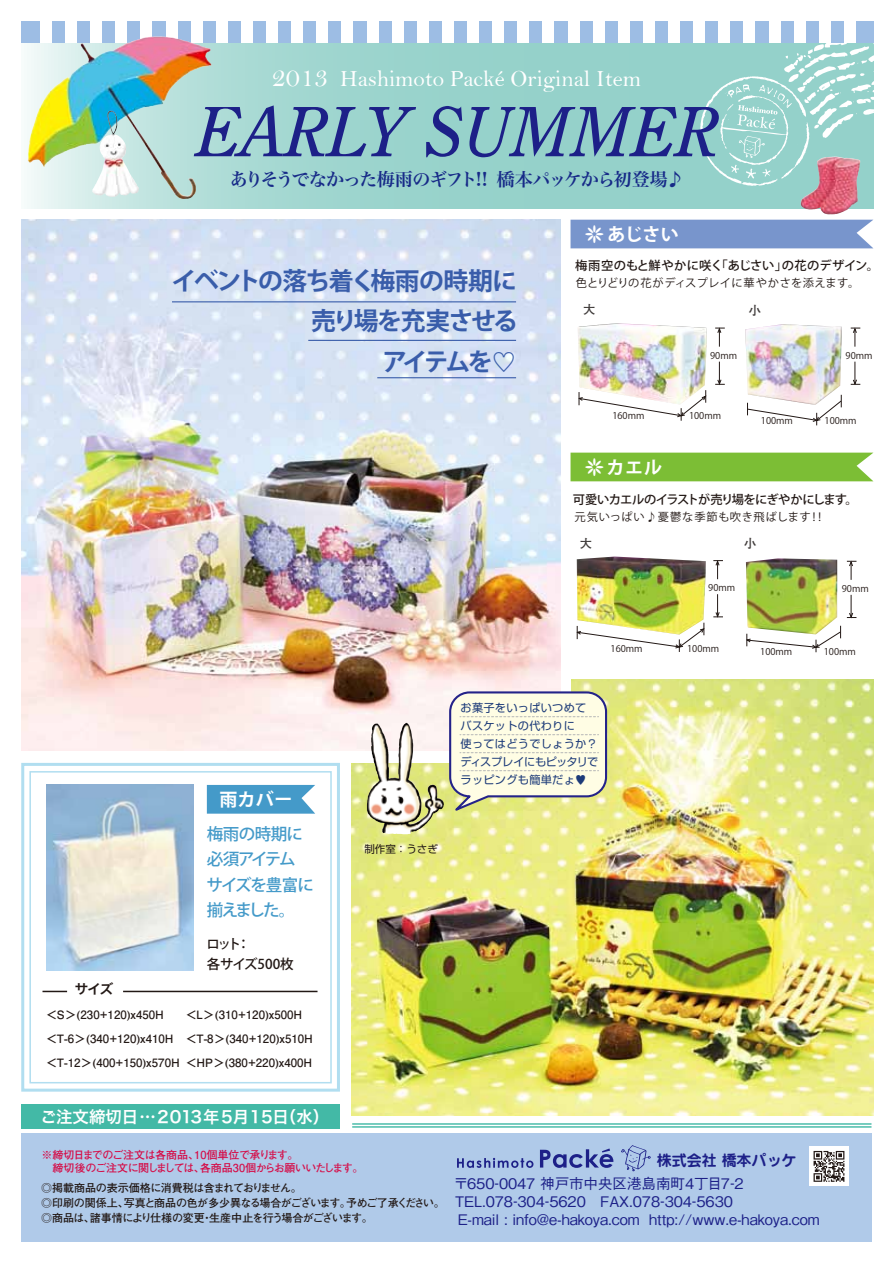
<style>
.page{position:relative;width:893px;height:1263px;background:#fff}
.page>*{position:absolute;margin:0;border:0;box-sizing:border-box;transform-origin:0 0}
.t1{font:italic 67.8px "Century Old Style";color:#1d2088}
.t2{font:700 24.75px/40.3px "Koz Go Pro";letter-spacing:-.09em;color:#395daa;text-align:right}
.t3{font:23.25px "Bell";color:#fff}
.t4{font:18px "Hira Min Pro W6";letter-spacing:-.065em;color:#172a88}
.t5{font:700 18px "Koz Go Pro";letter-spacing:.015em;color:#fff}
.t6{font:500 16.5px/25.5px "Koz Go Pro";letter-spacing:-.08em;color:#449ac9}
.t7{font:16.35px "Hira Kaku Pro W6";color:#fff}
.t8{font:700 15px "Jun 501 Pro";color:#1d2088}
.t9{font:500 14.55px/17.9px "Gothic BBB Pro";letter-spacing:-.005em;color:#1d2088}
.t10{font:500 13.5px/19.5px "Koz Go Pr 6 N";letter-spacing:-.02em;color:#221815}
.t11{font:13.5px "Hira Kaku Pro W6";color:#221815}
.t12{font:500 12.3px "Koz Go Pro";letter-spacing:.005em;color:#221815}
.t13{font:500 12.3px "Koz Go Pro";letter-spacing:-.06em;color:#221815}
.t14{font:700 12.3px "Futo Go B101 Pro";color:#3e3a39}
.t15{font:700 11.55px "Futo Go B101 Pro";color:#221815}
.t16{font:11.25px "Koz Go Pro";letter-spacing:.04em;color:#221815}
.t17{font:11.25px "Koz Go Pro";letter-spacing:.06em;color:#221815}
.t18{font:700 11.1px/15px "Futo Go B101 Pro";letter-spacing:-.055em;color:#221815}
.t19{font:700 11.1px/12.8px "Futo Go B101 Pro";letter-spacing:-.055em;color:#d50d48}
.t20{font:11.1px/18.1px "Shin Go";letter-spacing:.025em;color:#1d3b79}
.t21{font:10.5px "Shin Go";color:#221815}
.t22{font:9.3px "Koz Go Pro";color:#221815}
.s1{font-size:28.35px}
</style>
<div class="page">
<img style="left:352px;top:680px;width:521px;height:435px">
<div style="left:336px;top:631px;width:235px;height:132px;background:#fff"></div>
<img style="left:21px;top:219px;width:539px;height:532px">
<div style="left:21px;top:1133px;width:851px;height:108px;background:#b0cae9"></div>
<div style="left:809px;top:1147px;width:40px;height:39px;background:#fff"></div>
<svg style="left:813px;top:1151px;width:31px;height:31px"></svg>
<hr style="left:352px;top:1126px;width:519px;height:2px;background:#43b9a6">
<div style="left:21px;top:1103px;width:319px;height:25px;background:#43b9a6"></div>
<svg style="left:540px;top:1148px;width:73px;height:20px"></svg>
<svg style="left:621px;top:1145px;width:30px;height:26px"></svg>
<svg style="left:457px;top:1158px;width:76px;height:10px"></svg>
<hr style="left:352px;top:1123px;width:519px;height:2px;background:#43b9a6">
<svg style="left:27px;top:43px;width:846px;height:166px;background:#a2d3c9"></svg>
<svg style="left:700px;top:43px;width:173px;height:143px;background:#a3d4ce"></svg>
<div style="left:21px;top:763px;width:319px;height:329px;border:3px solid #b1def0"></div>
<div style="left:29px;top:771px;width:303px;height:312px;border:2px solid #b1def0"></div>
<div style="left:21px;top:21px;width:852px;height:22px;background:#9dbde4"></div>
<div style="left:40px;top:21px;width:12px;height:22px;background:#fff"></div>
<div style="left:65px;top:21px;width:12px;height:22px;background:#fff"></div>
<div style="left:91px;top:21px;width:11px;height:22px;background:#fff"></div>
<div style="left:116px;top:21px;width:11px;height:22px;background:#fff"></div>
<div style="left:141px;top:21px;width:11px;height:22px;background:#fff"></div>
<svg style="left:166px;top:21px;width:11px;height:22px"></svg>
<div style="left:191px;top:21px;width:11px;height:22px;background:#fff"></div>
<div style="left:216px;top:21px;width:11px;height:22px;background:#fff"></div>
<div style="left:241px;top:21px;width:12px;height:22px;background:#fff"></div>
<div style="left:266px;top:21px;width:12px;height:22px;background:#fff"></div>
<div style="left:292px;top:21px;width:11px;height:22px;background:#fff"></div>
<div style="left:317px;top:21px;width:11px;height:22px;background:#fff"></div>
<div style="left:342px;top:21px;width:11px;height:22px;background:#fff"></div>
<div style="left:367px;top:21px;width:11px;height:22px;background:#fff"></div>
<div style="left:392px;top:21px;width:11px;height:22px;background:#fff"></div>
<div style="left:417px;top:21px;width:11px;height:22px;background:#fff"></div>
<div style="left:442px;top:21px;width:12px;height:22px;background:#fff"></div>
<div style="left:467px;top:21px;width:12px;height:22px;background:#fff"></div>
<div style="left:492px;top:21px;width:12px;height:22px;background:#fff"></div>
<div style="left:518px;top:21px;width:11px;height:22px;background:#fff"></div>
<div style="left:543px;top:21px;width:11px;height:22px;background:#fff"></div>
<div style="left:568px;top:21px;width:11px;height:22px;background:#fff"></div>
<div style="left:593px;top:21px;width:11px;height:22px;background:#fff"></div>
<div style="left:618px;top:21px;width:11px;height:22px;background:#fff"></div>
<div style="left:643px;top:21px;width:11px;height:22px;background:#fff"></div>
<div style="left:668px;top:21px;width:12px;height:22px;background:#fff"></div>
<div style="left:693px;top:21px;width:12px;height:22px;background:#fff"></div>
<div style="left:719px;top:21px;width:11px;height:22px;background:#fff"></div>
<div style="left:744px;top:21px;width:11px;height:22px;background:#fff"></div>
<div style="left:769px;top:21px;width:11px;height:22px;background:#fff"></div>
<div style="left:794px;top:21px;width:11px;height:22px;background:#fff"></div>
<div style="left:819px;top:21px;width:11px;height:22px;background:#fff"></div>
<div style="left:844px;top:21px;width:11px;height:22px;background:#fff"></div>
<img style="left:809px;top:157px;width:25px;height:37px">
<hr style="left:172px;top:301px;width:344px;height:1px;background:#395daa">
<hr style="left:308px;top:340px;width:208px;height:1px;background:#395daa">
<hr style="left:377px;top:377px;width:139px;height:1px;background:#395daa">
<img style="left:104px;top:36px;width:56px;height:17px">
<img style="left:97px;top:111px;width:15px;height:70px">
<div style="left:570px;top:220px;width:303px;height:28px;background:#7895cc"></div>
<div style="left:570px;top:453px;width:303px;height:28px;background:#7cbe35"></div>
<img style="left:578px;top:323px;width:129px;height:80px">
<img style="left:745px;top:324px;width:97px;height:62px">
<img style="left:577px;top:556px;width:129px;height:67px">
<img style="left:746px;top:558px;width:91px;height:68px">
<hr style="left:123px;top:991px;width:194px;height:1px;background:#221815">
<svg style="left:43px;top:991px;width:24px;height:1px"></svg>
<svg style="left:207px;top:785px;width:108px;height:29px;background:#51a1cc"></svg>
<img style="left:46px;top:785px;width:148px;height:186px">
<div style="left:450px;top:692px;width:156px;height:104px;background:#fffde4;border-radius:19px"></div>
<div style="left:449px;top:691px;width:158px;height:106px;border:2px solid #242389;border-radius:19px"></div>
<svg style="left:460px;top:716px;width:139px;height:1px"></svg>
<svg style="left:460px;top:734px;width:139px;height:1px"></svg>
<svg style="left:460px;top:752px;width:139px;height:1px"></svg>
<svg style="left:460px;top:770px;width:139px;height:1px"></svg>
<img style="left:371px;top:723px;width:35px;height:55px">
<svg style="left:715px;top:327px;width:10px;height:20px"></svg>
<svg style="left:715px;top:362px;width:10px;height:23px"></svg>
<svg style="left:851px;top:327px;width:9px;height:20px"></svg>
<svg style="left:851px;top:362px;width:9px;height:23px"></svg>
<svg style="left:578px;top:390px;width:128px;height:31px"></svg>
<svg style="left:713px;top:560px;width:10px;height:19px"></svg>
<svg style="left:713px;top:594px;width:10px;height:24px"></svg>
<svg style="left:576px;top:623px;width:129px;height:29px"></svg>
<svg style="left:747px;top:395px;width:95px;height:30px"></svg>
<svg style="left:847px;top:561px;width:9px;height:19px"></svg>
<svg style="left:847px;top:595px;width:9px;height:23px"></svg>
<svg style="left:746px;top:626px;width:95px;height:26px"></svg>
<h3 class="t3" style="left:272px;top:65px;width:371px"><span class="s1">2013</span> Hashimoto Packé Original Item</h3>
<h1 class="t1" style="left:195px;top:89px;width:524px">EARLY SUMMER</h1>
<h3 class="t4" style="left:230px;top:164px;width:456px">ありそうでなかった梅雨のギフト!! 橋本パッケから初登場♪</h3>
<h2 class="t2" style="left:172px;top:262px;width:348px">イベントの落ち着く梅雨の時期に売り場を充実させる<br>アイテムを♡</h2>
<h3 class="t5" style="left:586px;top:223px;width:95px">〰あじさい</h3>
<p class="t12" style="left:575px;top:257px;width:305px">梅雨空のもと鮮やかに咲く「あじさい」の花のデザイン。</p>
<p class="t16" style="left:576px;top:275px;width:285px">色とりどりの花がディスプレイに華やかさを添えます。</p>
<p class="t14" style="left:583px;top:299px;width:14px">大</p>
<p class="t14" style="left:749px;top:300px;width:14px">小</p>
<p class="t22" style="left:612px;top:410px;width:34px">160mm</p>
<p class="t22" style="left:710px;top:349px;width:28px">90mm</p>
<p class="t22" style="left:846px;top:349px;width:28px">90mm</p>
<p class="t22" style="left:689px;top:410px;width:34px">100mm</p>
<p class="t22" style="left:761px;top:415px;width:34px">100mm</p>
<p class="t22" style="left:824px;top:415px;width:34px">100mm</p>
<h3 class="t5" style="left:586px;top:456px;width:78px">〰カエル</h3>
<p class="t13" style="left:573px;top:491px;width:287px">可愛いカエルのイラストが売り場をにぎやかにします。</p>
<p class="t17" style="left:575px;top:509px;width:252px">元気いっぱい♪憂鬱な季節も吹き飛ばします！！</p>
<p class="t14" style="left:580px;top:533px;width:14px">大</p>
<p class="t14" style="left:744px;top:533px;width:14px">小</p>
<p class="t22" style="left:708px;top:582px;width:28px">90mm</p>
<p class="t22" style="left:842px;top:582px;width:28px">90mm</p>
<p class="t22" style="left:611px;top:642px;width:34px">160mm</p>
<p class="t22" style="left:687px;top:642px;width:34px">100mm</p>
<p class="t22" style="left:760px;top:646px;width:34px">100mm</p>
<p class="t22" style="left:824px;top:646px;width:34px">100mm</p>
<h3 class="t5" style="left:219px;top:788px;width:74px">雨カバー</h3>
<h3 class="t6" style="left:207px;top:822px;width:109px">梅雨の時期に必須アイテムサイズを豊富に揃えました。</h3>
<p class="t11" style="left:75px;top:977px;width:40px">サイズ</p>
<p class="t10" style="left:206px;top:935px;width:89px">ロット：<br>各サイズ500枚</p>
<p class="t15" style="left:186px;top:1005px;width:118px">＜L＞(310+120)ｘ500H</p>
<p class="t15" style="left:186px;top:1029px;width:129px">＜T-8＞(340+120)ｘ510H</p>
<p class="t15" style="left:46px;top:1053px;width:268px">＜T-12＞(400+150)ｘ570H ＜HP＞(380+220)ｘ400H</p>
<p class="t15" style="left:46px;top:1005px;width:119px">＜S＞(230+120)ｘ450H</p>
<p class="t15" style="left:46px;top:1029px;width:129px">＜T-6＞(340+120)ｘ410H</p>
<p class="t21" style="left:364px;top:842px;width:75px">制作室：うさぎ</p>
<h3 class="t7" style="left:41px;top:1102px;width:290px">ご注文締切日…2013年5月15日（水）</h3>
<p class="t19" style="left:41px;top:1147px;width:323px">※締切日までのご注文は各商品、10個単位で承ります。<br>　締切後のご注文に関しましては、各商品30個からお願いいたします。</p>
<p class="t18" style="left:41px;top:1178px;width:405px">◎掲載商品の表示価格に消費税は含まれておりません。<br>◎印刷の関係上、写真と商品の色が多少異なる場合がございます。予めご了承ください。◎商品は、諸事情により仕様の変更・生産中止を行う場合がございます。</p>
<p class="t20" style="left:461px;top:698px;width:139px">お菓子をいっぱいつめてバスケットの代わりに<br>使ってはどうでしょうか？ディスプレイにもピッタリでラッピングも簡単だょ♥</p>
<p class="t8" style="left:657px;top:1148px;width:142px">株式会社 橋本パッケ</p>
<p class="t9" style="left:454px;top:1173px;width:367px">〒650-0047 神戸市中央区港島南町4丁目7-2<br>TEL.078-304-5620　FAX.078-304-5630<br>E-mail : info@e-hakoya.com http://www.e-hakoya.com</p>
</div>
